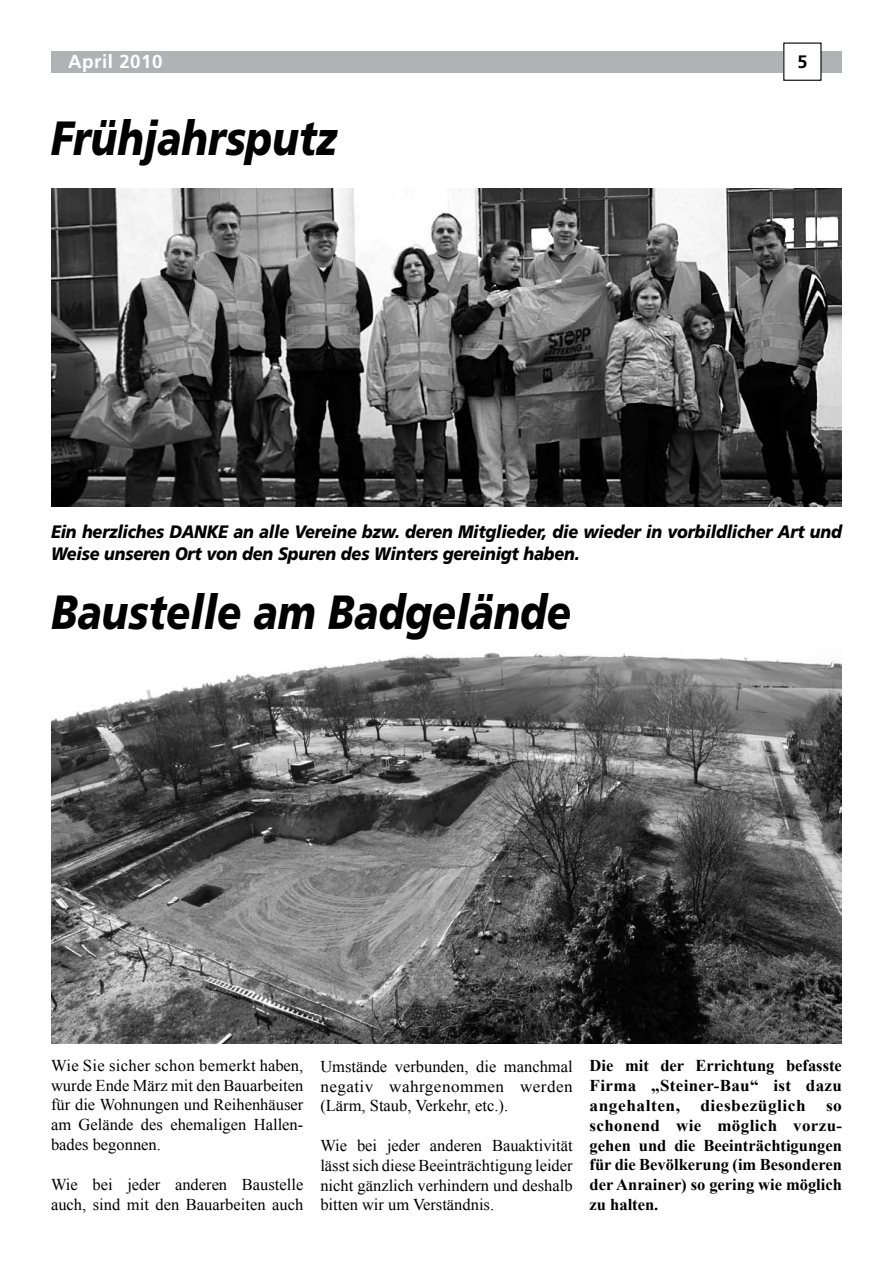
<style>
.page{position:relative;width:893px;height:1263px;background:#fff}
.page>*{position:absolute;margin:0;border:0;box-sizing:border-box;transform-origin:0 0}
.t1{font:italic 900 48px "Frutiger";color:#000;scale:.83 1}
.t2{font:700 18.75px "Frutiger";letter-spacing:.03em;color:#fff}
.t3{font:italic 900 18px/21.6px "Frutiger";letter-spacing:-.01em;color:#000;scale:.9 1}
.t4{font:16.5px/19.8px "Times New Roman";color:#000;text-align:justify}
.t5{font:700 16.5px/19.8px "Times New Roman";color:#000;text-align:justify}
</style>
<div class="page">
<div style="left:51px;top:51px;width:791px;height:21px;background:#b1b2b4"></div>
<div style="left:784px;top:43px;width:37px;height:37px;background:#fff"></div>
<img style="left:51px;top:188px;width:791px;height:318px">
<img style="left:51px;top:652px;width:791px;height:391px">
<p class="t2" style="left:68px;top:51px;width:96px">April 2010</p>
<h1 class="t1" style="left:51px;top:110px;width:346px">Frühjahrsputz</h1>
<p class="t3" style="left:51px;top:521px;width:880px">Ein herzliches DANKE an alle Vereine bzw. deren Mitglieder, die wieder in vorbildlicher Art und<br>Weise unseren Ort von den Spuren des Winters gereinigt haben.</p>
<h1 class="t1" style="left:51px;top:583px;width:628px">Baustelle am Badgelände</h1>
<p class="t4" style="left:51px;top:1055px;width:254px">Wie Sie sicher schon bemerkt haben, wurde Ende März mit den Bauarbeiten für die Wohnungen und Reihenhäuser am Gelände des ehemaligen Hallen&shy;bades begonnen.</p>
<p class="t4" style="left:51px;top:1174px;width:254px">Wie bei jeder anderen Baustelle auch, sind mit den Bauarbeiten auch</p>
<p class="t4" style="left:320px;top:1056px;width:254px">Umstände verbunden, die manchmal negativ wahrgenommen werden (Lärm, Staub, Verkehr, etc.).</p>
<p class="t4" style="left:320px;top:1135px;width:254px">Wie bei jeder anderen Bauaktivität lässt sich diese Beeinträchtigung leider nicht gänzlich verhindern und deshalb bitten wir um Verständnis.</p>
<p class="t5" style="left:590px;top:1056px;width:254px">Die mit der Errichtung befasste Firma „Steiner-Bau“ ist dazu angehalten, diesbezüglich so schonend wie möglich vorzu&shy;gehen und die Beeinträchtigungen für die Bevölkerung (im Besonderen der Anrainer) so gering wie möglich zu halten.</p>
</div>
